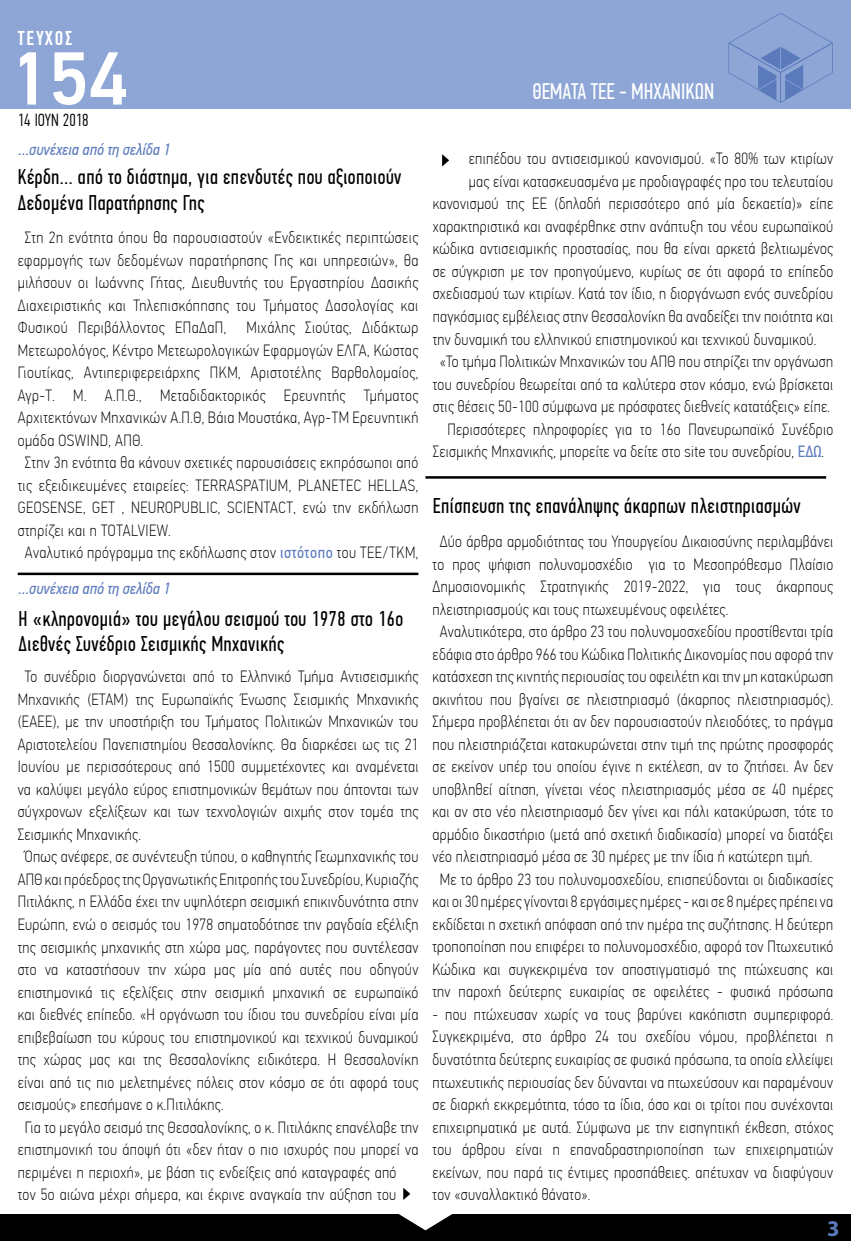
<style>
.page{position:relative;width:851px;height:1241px;background:#fff}
.page>*{position:absolute;margin:0;border:0;box-sizing:border-box;transform-origin:0 0}
.t1{font:500 75px "PF Din Text Pro";color:#fff}
.t2{font:22.5px "PF Din Text Comp Pro";color:#fff}
.t3{font:700 22.5px "Myriad Pro";color:#5b7abc}
.t4{font:21.25px/25.5px "PF Din Text Comp Pro";letter-spacing:.025em;color:#000}
.t5{font:500 20px "PF Din Text Comp Pro";letter-spacing:.1em;color:#fff}
.t6{font:300 17.5px "PF Din Text Comp Pro";color:#000}
.t7{font:100 16.25px/22.5px "PF Din Text Cond Pro";letter-spacing:.02em;color:#000;text-align:justify}
.t8{font:italic 16.25px "PF Din Text Cond Pro";color:#5b7abc}
.s1{font-weight:400;color:#5b7abc}
</style>
<div class="page">
<div style="left:0;top:0;width:850px;height:108px;background:#8ea6d6"></div>
<div style="left:0;top:1214px;width:850px;height:26px;background:#000"></div>
<svg style="left:728px;top:13px;width:104px;height:90px"></svg>
<svg style="left:399px;top:1214px;width:53px;height:16px"></svg>
<hr style="left:18px;top:572px;width:400px;height:3px;background:#000">
<hr style="left:425px;top:476px;width:401px;height:2px;background:#000">
<svg style="left:403px;top:1188px;width:7px;height:12px"></svg>
<svg style="left:442px;top:154px;width:7px;height:13px"></svg>
<p class="t5" style="left:18px;top:27px;width:56px">ΤΕΥΧΟΣ</p>
<h1 class="t1" style="left:10px;top:34px;width:120px">154</h1>
<p class="t6" style="left:18px;top:110px;width:72px">14 ΙΟΥΝ 2018</p>
<p class="t8" style="left:19px;top:140px;width:153px">...συνέχεια από τη σελίδα 1</p>
<h3 class="t4" style="left:18px;top:164px;width:385px">Κέρδη… από το διάστημα, για επενδυτές που αξιοποιούν<br>Δεδομένα Παρατήρησης Γης</h3>
<p class="t7" style="left:25px;top:226px;width:395px">Στη 2η ενότητα όπου θα παρουσιαστούν «Ενδεικτικές περιπτώσεις</p>
<p class="t7" style="left:18px;top:249px;width:402px">εφαρμογής των δεδομένων παρατήρησης Γης και υπηρεσιών», θα</p>
<p class="t7" style="left:18px;top:271px;width:402px">μιλήσουν οι Ιωάννης Γήτας, Διευθυντής του Εργαστηρίου Δασικής</p>
<p class="t7" style="left:18px;top:294px;width:402px">Διαχειριστικής και Τηλεπισκόπησης του Τμήματος Δασολογίας και</p>
<p class="t7" style="left:18px;top:316px;width:402px">Φυσικού Περιβάλλοντος ΕΠαΔαΠ, Μιχάλης Σιούτας, Διδάκτωρ</p>
<p class="t7" style="left:18px;top:339px;width:402px">Μετεωρολόγος, Κέντρο Μετεωρολογικών Εφαρμογών ΕΛΓΑ, Κώστας</p>
<p class="t7" style="left:18px;top:361px;width:402px">Γιουτίκας, Αντιπεριφερειάρχης ΠΚΜ, Αριστοτέλης Βαρθολομαίος,</p>
<p class="t7" style="left:18px;top:384px;width:402px">Αγρ-Τ. Μ. Α.Π.Θ., Μεταδιδακτορικός Ερευνητής Τμήματος</p>
<p class="t7" style="left:18px;top:406px;width:402px">Αρχιτεκτόνων Μηχανικών Α.Π.Θ, Βάια Μουστάκα, Αγρ-ΤΜ Ερευνητική</p>
<p class="t7" style="left:18px;top:429px;width:127px">ομάδα OSWIND, ΑΠΘ.</p>
<p class="t7" style="left:25px;top:451px;width:395px">Στην 3η ενότητα θα κάνουν σχετικές παρουσιάσεις εκπρόσωποι από</p>
<p class="t7" style="left:18px;top:474px;width:402px">τις εξειδικευμένες εταιρείες: TERRASPATIUM, PLANETEC HELLAS,</p>
<p class="t7" style="left:18px;top:496px;width:402px">GEOSENSE, GET , NEUROPUBLIC, SCIENTACT, ενώ την εκδήλωση</p>
<p class="t7" style="left:18px;top:519px;width:154px">στηρίζει και η TOTALVIEW.</p>
<p class="t7" style="left:25px;top:541px;width:395px">Αναλυτικό πρόγραμμα της εκδήλωσης στον <span class="s1">ιστότοπο</span> του ΤΕΕ/ΤΚΜ,</p>
<p class="t8" style="left:19px;top:578px;width:153px">...συνέχεια από τη σελίδα 1</p>
<h3 class="t4" style="left:19px;top:606px;width:386px">Η «κληρονομιά» του μεγάλου σεισμού του 1978 στο 16ο<br>Διεθνές Συνέδριο Σεισμικής Μηχανικής</h3>
<p class="t7" style="left:25px;top:665px;width:395px">Το συνέδριο διοργανώνεται από το Ελληνικό Τμήμα Αντισεισμικής</p>
<p class="t7" style="left:18px;top:687px;width:402px">Μηχανικής (ETAM) της Ευρωπαϊκής Ένωσης Σεισμικής Μηχανικής</p>
<p class="t7" style="left:18px;top:710px;width:402px">(EAEE), με την υποστήριξη του Τμήματος Πολιτικών Μηχανικών του</p>
<p class="t7" style="left:18px;top:732px;width:402px">Αριστοτελείου Πανεπιστημίου Θεσσαλονίκης. Θα διαρκέσει ως τις 21</p>
<p class="t7" style="left:18px;top:755px;width:402px">Ιουνίου με περισσότερους από 1500 συμμετέχοντες και αναμένεται</p>
<p class="t7" style="left:18px;top:777px;width:402px">να καλύψει μεγάλο εύρος επιστημονικών θεμάτων που άπτονται των</p>
<p class="t7" style="left:18px;top:800px;width:402px">σύγχρονων εξελίξεων και των τεχνολογιών αιχμής στον τομέα της</p>
<p class="t7" style="left:18px;top:822px;width:125px">Σεισμικής Μηχανικής.</p>
<p class="t7" style="left:25px;top:845px;width:395px">Όπως ανέφερε, σε συνέντευξη τύπου, ο καθηγητής Γεωμηχανικής του</p>
<p class="t7" style="left:18px;top:867px;width:402px">ΑΠΘ και πρόεδρος της Οργανωτικής Επιτροπής του Συνεδρίου, Κυριαζής</p>
<p class="t7" style="left:18px;top:890px;width:402px">Πιτιλάκης, η Ελλάδα έχει την υψηλότερη σεισμική επικινδυνότητα στην</p>
<p class="t7" style="left:18px;top:912px;width:402px">Ευρώπη, ενώ ο σεισμός του 1978 σηματοδότησε την ραγδαία εξέλιξη</p>
<p class="t7" style="left:18px;top:935px;width:402px">της σεισμικής μηχανικής στη χώρα μας, παράγοντες που συντέλεσαν</p>
<p class="t7" style="left:18px;top:958px;width:402px">στο να καταστήσουν την χώρα μας μία από αυτές που οδηγούν</p>
<p class="t7" style="left:18px;top:980px;width:402px">επιστημονικά τις εξελίξεις στην σεισμική μηχανική σε ευρωπαϊκό</p>
<p class="t7" style="left:18px;top:1003px;width:402px">και διεθνές επίπεδο. «Η οργάνωση του ίδιου του συνεδρίου είναι μία</p>
<p class="t7" style="left:18px;top:1025px;width:402px">επιβεβαίωση του κύρους του επιστημονικού και τεχνικού δυναμικού</p>
<p class="t7" style="left:18px;top:1048px;width:402px">της χώρας μας και της Θεσσαλονίκης ειδικότερα. Η Θεσσαλονίκη</p>
<p class="t7" style="left:18px;top:1070px;width:402px">είναι από τις πιο μελετημένες πόλεις στον κόσμο σε ότι αφορά τους</p>
<p class="t7" style="left:18px;top:1093px;width:207px">σεισμούς» επεσήμανε ο κ.Πιτιλάκης.</p>
<p class="t7" style="left:25px;top:1115px;width:395px">Για το μεγάλο σεισμό της Θεσσαλονίκης, ο κ. Πιτιλάκης επανέλαβε την</p>
<p class="t7" style="left:18px;top:1138px;width:402px">επιστημονική του άποψή ότι «δεν ήταν ο πιο ισχυρός που μπορεί να</p>
<p class="t7" style="left:18px;top:1160px;width:380px">περιμένει η περιοχή», με βάση τις ενδείξεις από καταγραφές από</p>
<p class="t7" style="left:18px;top:1183px;width:380px">τον 5ο αιώνα μέχρι σήμερα, και έκρινε αναγκαία την αύξηση του</p>
<h2 class="t2" style="left:532px;top:78px;width:183px">ΘΕΜΑΤΑ ΤΕΕ - ΜΗΧΑΝΙΚΩΝ</h2>
<p class="t7" style="left:469px;top:147px;width:366px">επιπέδου του αντισεισμικού κανονισμού. «Το 80% των κτιρίων</p>
<p class="t7" style="left:469px;top:170px;width:366px">μας είναι κατασκευασμένα με προδιαγραφές προ του τελευταίου</p>
<p class="t7" style="left:432px;top:192px;width:402px">κανονισμού της ΕΕ (δηλαδή περισσότερο από μία δεκαετία)» είπε</p>
<p class="t7" style="left:432px;top:215px;width:402px">χαρακτηριστικά και αναφέρθηκε στην ανάπτυξη του νέου ευρωπαϊκού</p>
<p class="t7" style="left:432px;top:237px;width:402px">κώδικα αντισεισμικής προστασίας, που θα είναι αρκετά βελτιωμένος</p>
<p class="t7" style="left:432px;top:260px;width:402px">σε σύγκριση με τον προηγούμενο, κυρίως σε ότι αφορά το επίπεδο</p>
<p class="t7" style="left:432px;top:282px;width:402px">σχεδιασμού των κτιρίων. Κατά τον ίδιο, η διοργάνωση ενός συνεδρίου</p>
<p class="t7" style="left:432px;top:305px;width:402px">παγκόσμιας εμβέλειας στην Θεσσαλονίκη θα αναδείξει την ποιότητα και</p>
<p class="t7" style="left:432px;top:327px;width:385px">την δυναμική του ελληνικού επιστημονικού και τεχνικού δυναμικού.</p>
<p class="t7" style="left:439px;top:350px;width:395px">«Το τμήμα Πολιτικών Μηχανικών του ΑΠΘ που στηρίζει την οργάνωση</p>
<p class="t7" style="left:432px;top:372px;width:402px">του συνεδρίου θεωρείται από τα καλύτερα στον κόσμο, ενώ βρίσκεται</p>
<p class="t7" style="left:432px;top:395px;width:399px">στις θέσεις 50-100 σύμφωνα με πρόσφατες διεθνείς κατατάξεις» είπε.</p>
<p class="t7" style="left:447px;top:417px;width:387px">Περισσότερες πληροφορίες για το 16ο Πανευρωπαϊκό Συνέδριο</p>
<p class="t7" style="left:432px;top:440px;width:392px">Σεισμικής Μηχανικής, μπορείτε να δείτε στο site του συνεδρίου, <span class="s1">ΕΔΩ</span>.</p>
<h3 class="t4" style="left:432px;top:493px;width:369px">Επίσπευση της επανάληψης άκαρπων πλειστηριασμών</h3>
<p class="t7" style="left:439px;top:530px;width:395px">Δύο άρθρα αρμοδιότητας του Υπουργείου Δικαιοσύνης περιλαμβάνει</p>
<p class="t7" style="left:432px;top:552px;width:402px">το προς ψήφιση πολυνομοσχέδιο για το Μεσοπρόθεσμο Πλαίσιο</p>
<p class="t7" style="left:432px;top:575px;width:402px">Δημοσιονομικής Στρατηγικής 2019-2022, για τους άκαρπους</p>
<p class="t7" style="left:432px;top:597px;width:297px">πλειστηριασμούς και τους πτωχευμένους οφειλέτες.</p>
<p class="t7" style="left:439px;top:620px;width:395px">Αναλυτικότερα, στο άρθρο 23 του πολυνομοσχεδίου προστίθενται τρία</p>
<p class="t7" style="left:432px;top:642px;width:402px">εδάφια στο άρθρο 966 του Κώδικα Πολιτικής Δικονομίας που αφορά την</p>
<p class="t7" style="left:432px;top:665px;width:402px">κατάσχεση της κινητής περιουσίας του οφειλέτη και την μη κατακύρωση</p>
<p class="t7" style="left:432px;top:687px;width:402px">ακινήτου που βγαίνει σε πλειστηριασμό (άκαρπος πλειστηριασμός).</p>
<p class="t7" style="left:432px;top:710px;width:402px">Σήμερα προβλέπεται ότι αν δεν παρουσιαστούν πλειοδότες, το πράγμα</p>
<p class="t7" style="left:432px;top:732px;width:402px">που πλειστηριάζεται κατακυρώνεται στην τιμή της πρώτης προσφοράς</p>
<p class="t7" style="left:432px;top:755px;width:402px">σε εκείνον υπέρ του οποίου έγινε η εκτέλεση, αν το ζητήσει. Αν δεν</p>
<p class="t7" style="left:432px;top:778px;width:402px">υποβληθεί αίτηση, γίνεται νέος πλειστηριασμός μέσα σε 40 ημέρες</p>
<p class="t7" style="left:432px;top:800px;width:402px">και αν στο νέο πλειστηριασμό δεν γίνει και πάλι κατακύρωση, τότε το</p>
<p class="t7" style="left:432px;top:823px;width:402px">αρμόδιο δικαστήριο (μετά από σχετική διαδικασία) μπορεί να διατάξει</p>
<p class="t7" style="left:432px;top:845px;width:381px">νέο πλειστηριασμό μέσα σε 30 ημέρες με την ίδια ή κατώτερη τιμή.</p>
<p class="t7" style="left:439px;top:868px;width:395px">Με το άρθρο 23 του πολυνομοσχεδίου, επισπεύδονται οι διαδικασίες</p>
<p class="t7" style="left:432px;top:890px;width:402px">και οι 30 ημέρες γίνονται 8 εργάσιμες ημέρες - και σε 8 ημέρες πρέπει να</p>
<p class="t7" style="left:432px;top:912px;width:402px">εκδίδεται η σχετική απόφαση από την ημέρα της συζήτησης. Η δεύτερη</p>
<p class="t7" style="left:432px;top:935px;width:402px">τροποποίηση που επιφέρει το πολυνομοσχέδιο, αφορά τον Πτωχευτικό</p>
<p class="t7" style="left:432px;top:957px;width:402px">Κώδικα και συγκεκριμένα τον αποστιγματισμό της πτώχευσης και</p>
<p class="t7" style="left:432px;top:980px;width:402px">την παροχή δεύτερης ευκαιρίας σε οφειλέτες - φυσικά πρόσωπα</p>
<p class="t7" style="left:432px;top:1002px;width:402px">- που πτώχευσαν χωρίς να τους βαρύνει κακόπιστη συμπεριφορά.<br>Συγκεκριμένα, στο άρθρο 24 του σχεδίου νόμου, προβλέπεται η δυνατότητα δεύτερης ευκαιρίας σε φυσικά πρόσωπα, τα οποία ελλείψει πτωχευτικής περιουσίας δεν δύνανται να πτωχεύσουν και παραμένουν σε διαρκή εκκρεμότητα, τόσο τα ίδια, όσο και οι τρίτοι που συνέχονται επιχειρηματικά με αυτά. Σύμφωνα με την εισηγητική έκθεση, στόχος του άρθρου είναι η επαναδραστηριοποίηση των επιχειρηματιών εκείνων, που παρά τις έντιμες προσπάθειες. απέτυχαν να διαφύγουν τον «συναλλακτικό θάνατο».</p>
<h2 class="t3" style="left:826px;top:1213px;width:14px">3</h2>
</div>
